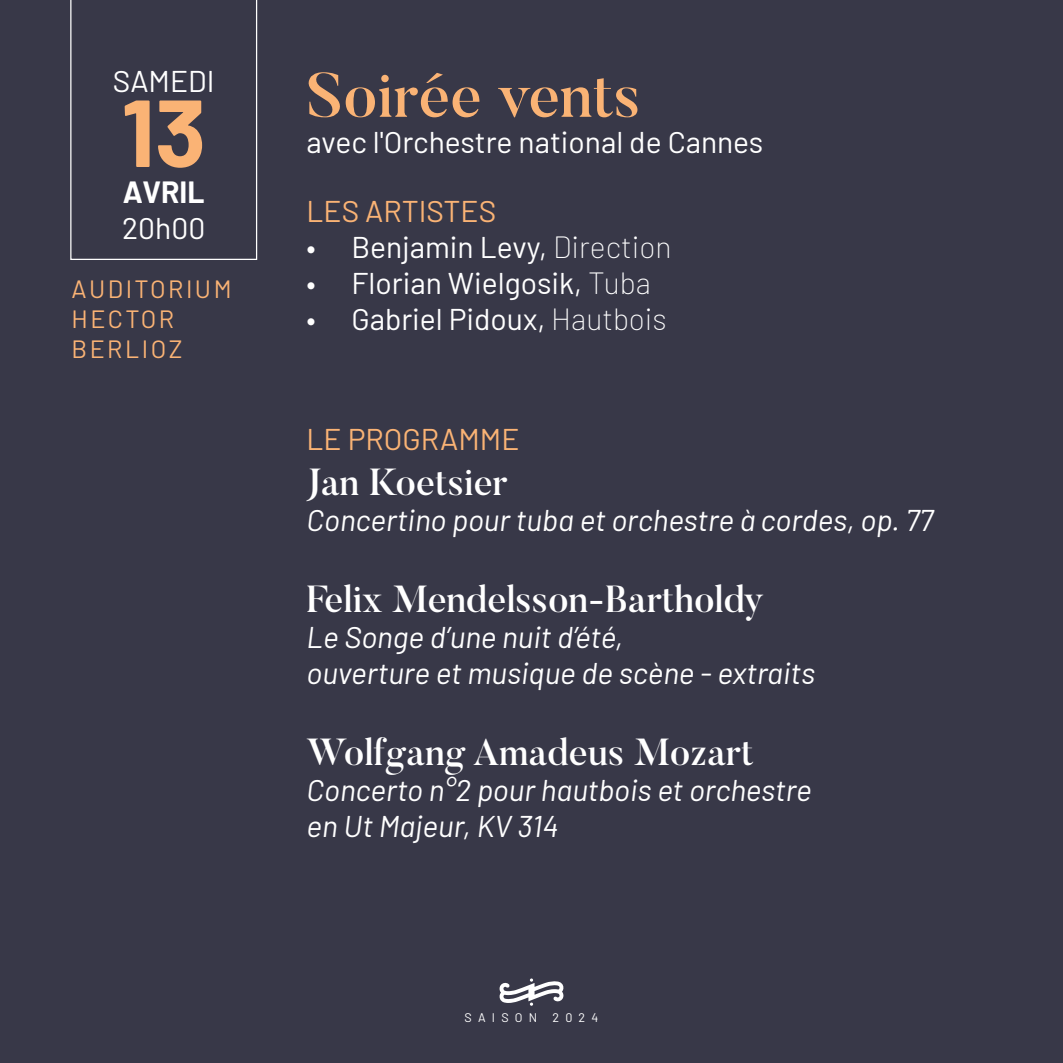
<style>
.page{position:relative;width:1063px;height:1063px;background:#383848}
.page>*{position:absolute;margin:0;border:0;box-sizing:border-box;transform-origin:0 0}
.t1{font:700 95px "Barlow";color:#fab375}
.t2{font:500 62.5px "Butler";color:#fab375}
.t3{font:500 37.5px "Butler";color:#fff}
.t4{font:italic 30px/36px "Barlow";color:#fff}
.t5{font:30px "Barlow";color:#fff}
.t6{font:30px "Barlow";color:#fab375}
.t7{font:700 30px "Barlow";color:#fff}
.t8{font:25px/30px "Barlow";letter-spacing:.1em;color:#fab375}
.t9{font:12.5px "Barlow";letter-spacing:.5em;color:#fff}
.s1{font-weight:200}
</style>
<div class="page">
<svg style="left:70px;top:0;width:187px;height:260px"></svg>
<svg style="left:499px;top:978px;width:65px;height:28px"></svg>
<p class="t5" style="left:113px;top:59px;width:103px">SAMEDI</p>
<h1 class="t1" style="left:121px;top:63px;width:86px">13</h1>
<p class="t7" style="left:123px;top:170px;width:83px">AVRIL</p>
<p class="t5" style="left:122px;top:206px;width:85px">20h00</p>
<p class="t8" style="left:71px;top:272px;width:162px">AUDITORIUM<br>HECTOR<br>BERLIOZ</p>
<h2 class="t2" style="left:306px;top:55px;width:336px">Soirée vents</h2>
<p class="t5" style="left:306px;top:120px;width:458px">avec l'Orchestre national de Cannes</p>
<p class="t6" style="left:306px;top:189px;width:191px">LES ARTISTES</p>
<p class="t5" style="left:306px;top:225px;width:367px">• Benjamin Levy, <span class="s1">Direction</span></p>
<p class="t5" style="left:306px;top:261px;width:346px">• Florian Wielgosik, <span class="s1">Tuba</span></p>
<p class="t5" style="left:306px;top:297px;width:362px">• Gabriel Pidoux, <span class="s1">Hautbois</span></p>
<p class="t6" style="left:306px;top:417px;width:215px">LE PROGRAMME</p>
<p class="t3" style="left:306px;top:458px;width:203px">Jan Koetsier</p>
<p class="t4" style="left:306px;top:500px;width:628px">Concertino pour tuba et orchestre à cordes, op. 77</p>
<p class="t3" style="left:306px;top:575px;width:459px">Felix Mendelsson-Bartholdy</p>
<p class="t4" style="left:306px;top:617px;width:510px">Le Songe d’une nuit d’été,<br>ouverture et musique de scène - extraits</p>
<p class="t3" style="left:306px;top:728px;width:449px">Wolfgang Amadeus Mozart</p>
<p class="t4" style="left:306px;top:770px;width:507px">Concerto n°2 pour hautbois et orchestre en Ut Majeur, KV 314</p>
<p class="t9" style="left:464px;top:1008px;width:135px">SAISON 2024</p>
</div>
